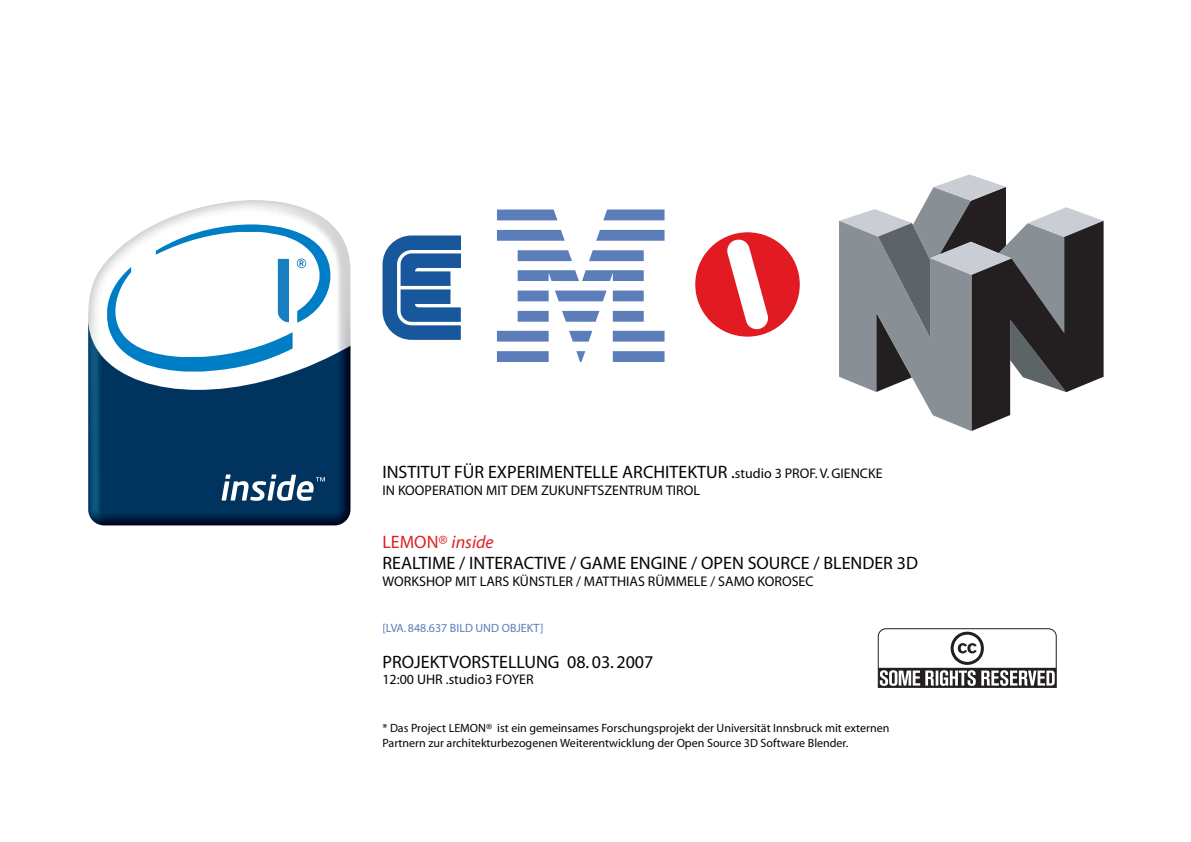
<style>
.page{position:relative;width:1191px;height:842px;background:#fff}
.page>*{position:absolute;margin:0;border:0;box-sizing:border-box;transform-origin:0 0}
.t1{font:18px/21.6px "Myriad";color:#050504}
.t2{font:14px "Myriad";color:#050504}
.t3{font:12px/14.4px "Myriad";color:#050504}
.t4{font:12px "Myriad";color:#5b7dba}
.s1{font-size:14px}
.s2{color:#e21f25}
.s3{font-style:italic;color:#e21f25}
</style>
<div class="page">
<svg style="left:88px;top:200px;width:262px;height:118px"></svg>
<svg style="left:88px;top:318px;width:262px;height:207px"></svg>
<svg style="left:222px;top:474px;width:103px;height:27px"></svg>
<svg style="left:933px;top:174px;width:73px;height:27px"></svg>
<svg style="left:839px;top:187px;width:264px;height:244px"></svg>
<svg style="left:603px;top:210px;width:61px;height:10px"></svg>
<svg style="left:497px;top:210px;width:60px;height:10px"></svg>
<svg style="left:596px;top:230px;width:68px;height:11px"></svg>
<svg style="left:497px;top:230px;width:68px;height:11px"></svg>
<svg style="left:589px;top:250px;width:55px;height:11px"></svg>
<svg style="left:517px;top:250px;width:55px;height:11px"></svg>
<svg style="left:517px;top:270px;width:127px;height:11px"></svg>
<div style="left:613px;top:291px;width:31px;height:10px;background:#5b7dba"></div>
<div style="left:517px;top:291px;width:31px;height:10px;background:#5b7dba"></div>
<svg style="left:555px;top:291px;width:51px;height:10px"></svg>
<div style="left:613px;top:311px;width:31px;height:11px;background:#5b7dba"></div>
<div style="left:517px;top:311px;width:31px;height:11px;background:#5b7dba"></div>
<svg style="left:562px;top:311px;width:37px;height:11px"></svg>
<div style="left:613px;top:331px;width:51px;height:11px;background:#5b7dba"></div>
<div style="left:497px;top:331px;width:51px;height:11px;background:#5b7dba"></div>
<svg style="left:569px;top:331px;width:23px;height:11px"></svg>
<svg style="left:576px;top:351px;width:9px;height:11px"></svg>
<div style="left:613px;top:351px;width:51px;height:11px;background:#5b7dba"></div>
<div style="left:497px;top:351px;width:51px;height:11px;background:#5b7dba"></div>
<svg style="left:382px;top:235px;width:79px;height:105px"></svg>
<svg style="left:695px;top:232px;width:104px;height:105px"></svg>
<svg style="left:107px;top:224px;width:223px;height:148px"></svg>
<svg style="left:877px;top:628px;width:180px;height:59px"></svg>
<h1 class="t1" style="left:382px;top:462px;width:501px">INSTITUT FÜR EXPERIMENTELLE ARCHITEKTUR .<span class="s1">studio 3 PROF. V. GIENCKE</span></h1>
<p class="t2" style="left:382px;top:483px;width:319px">IN KOOPERATION MIT DEM ZUKUNFTSZENTRUM TIROL</p>
<h1 class="t1" style="left:382px;top:532px;width:537px"><span class="s2">LEMON®</span> <span class="s3">inside<br></span>REALTIME / INTERACTIVE / GAME ENGINE / OPEN SOURCE / BLENDER 3D</h1>
<p class="t2" style="left:382px;top:574px;width:433px">WORKSHOP MIT LARS KÜNSTLER / MATTHIAS RÜMMELE / SAMO KOROSEC</p>
<p class="t4" style="left:382px;top:622px;width:163px">[LVA. 848.637 BILD UND OBJEKT]</p>
<h1 class="t1" style="left:382px;top:652px;width:272px">PROJEKTVORSTELLUNG 08. 03. 2007</h1>
<p class="t2" style="left:382px;top:673px;width:153px">12:00 UHR .studio3 FOYER</p>
<p class="t3" style="left:382px;top:722px;width:508px">* Das Project LEMON® ist ein gemeinsames Forschungsprojekt der Universität Innsbruck mit externen<br>Partnern zur architekturbezogenen Weiterentwicklung der Open Source 3D Software Blender.</p>
</div>
